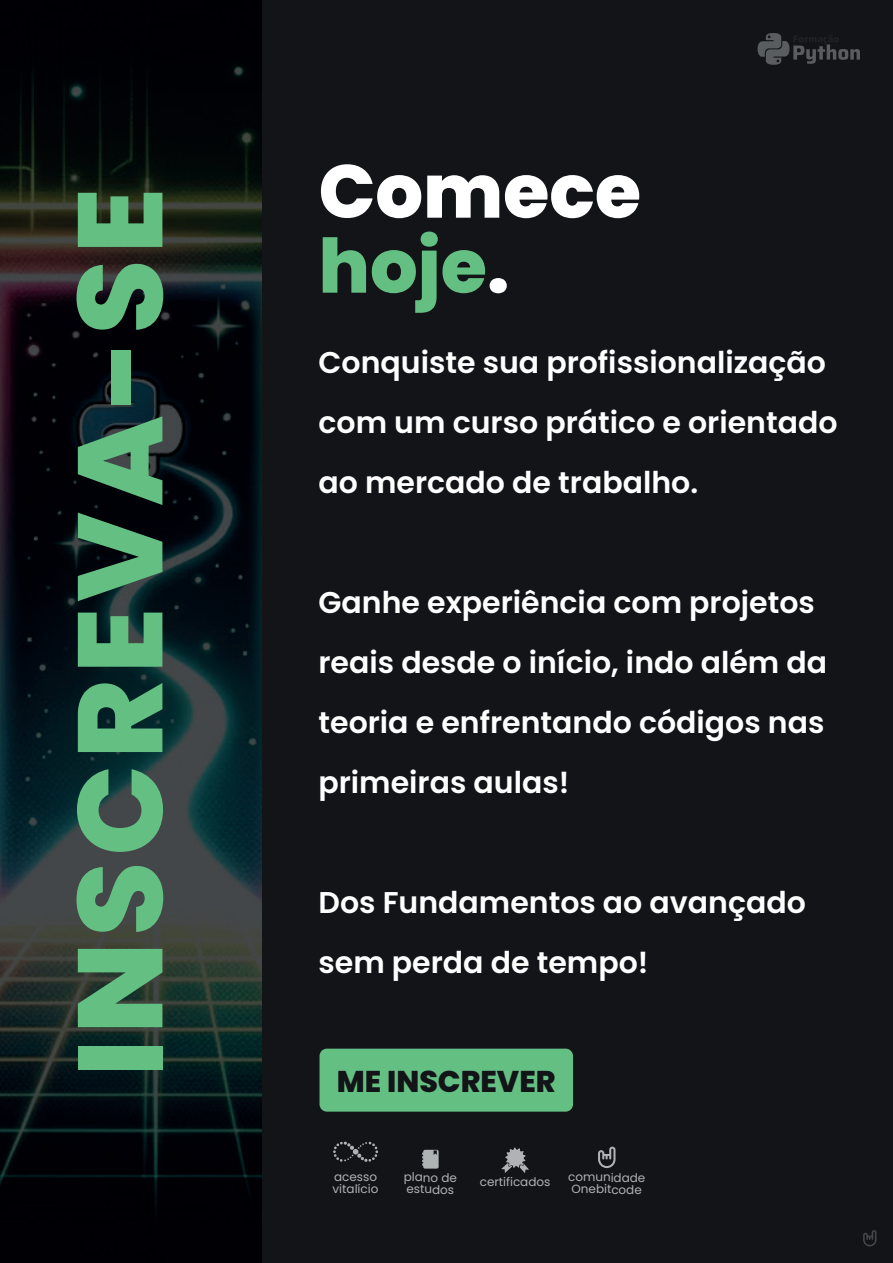
<style>
.page{position:relative;width:893px;height:1263px;background:#121418}
.page>*{position:absolute;margin:0;border:0;box-sizing:border-box;transform-origin:0 0}
.t1{font:800 75px/75px "Poppins";color:#fff}
.t2{font:600 30px/60px "Poppins";color:#fff}
.t3{font:800 30px "Poppins";color:#121418}
.t4{font:12px/12px "Poppins";letter-spacing:-.01em;color:#b0b3b3}
.s1{color:#64c082}
</style>
<div class="page">
<img style="left:0;top:0;width:261px;height:1263px">
<svg style="left:758px;top:33px;width:102px;height:32px"></svg>
<svg style="left:863px;top:1230px;width:13px;height:16px"></svg>
<div style="left:78px;top:1047px;width:84px;height:23px;background:#64c082"></div>
<svg style="left:78px;top:949px;width:84px;height:78px"></svg>
<svg style="left:77px;top:866px;width:86px;height:66px"></svg>
<svg style="left:77px;top:769px;width:86px;height:83px"></svg>
<svg style="left:78px;top:683px;width:84px;height:69px"></svg>
<svg style="left:78px;top:613px;width:84px;height:54px"></svg>
<svg style="left:78px;top:513px;width:84px;height:88px"></svg>
<svg style="left:78px;top:416px;width:84px;height:89px"></svg>
<div style="left:111px;top:351px;width:20px;height:54px;background:#64c082"></div>
<svg style="left:77px;top:264px;width:86px;height:66px"></svg>
<svg style="left:78px;top:193px;width:84px;height:54px"></svg>
<div style="left:319px;top:1049px;width:254px;height:63px;background:#64c082;border-radius:7px"></div>
<svg style="left:333px;top:1141px;width:45px;height:21px"></svg>
<svg style="left:598px;top:1146px;width:17px;height:22px"></svg>
<svg style="left:422px;top:1150px;width:17px;height:18px"></svg>
<svg style="left:501px;top:1147px;width:28px;height:26px"></svg>
<h1 class="t1" style="left:318px;top:154px;width:324px">Comece <span class="s1">hoje</span>.</h1>
<p class="t2" style="left:318px;top:333px;width:521px">Conquiste sua profissionalização com um curso prático e orientado ao mercado de trabalho.</p>
<p class="t2" style="left:318px;top:573px;width:510px">Ganhe experiência com projetos reais desde o início, indo além da teoria e enfrentando códigos nas primeiras aulas!</p>
<p class="t2" style="left:318px;top:873px;width:489px">Dos Fundamentos ao avançado sem perda de tempo!</p>
<p class="t3" style="left:337px;top:1064px;width:220px">ME INSCREVER</p>
<p class="t4" style="left:333px;top:1171px;width:47px">acesso vitalício</p>
<p class="t4" style="left:568px;top:1171px;width:79px">comunidade<br>Onebitcode</p>
<p class="t4" style="left:404px;top:1171px;width:55px">plano de estudos</p>
<p class="t4" style="left:480px;top:1176px;width:72px">certificados</p>
</div>
